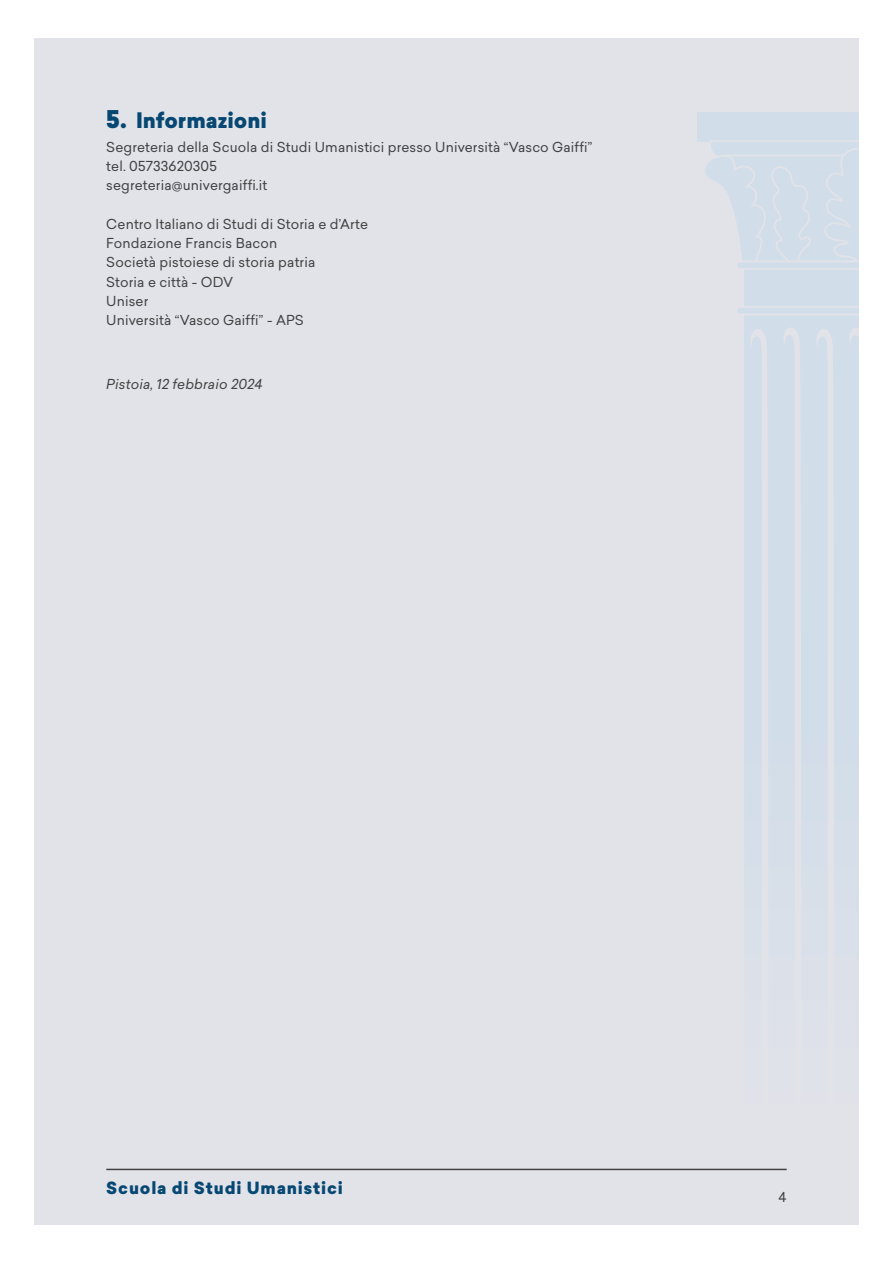
<style>
.page{position:relative;width:893px;height:1263px;background:#fff}
.page>*{position:absolute;margin:0;border:0;box-sizing:border-box;transform-origin:0 0}
.t1{font:900 21px "Sailec";color:#074873}
.t2{font:900 16.5px "Sailec";letter-spacing:.05em;color:#074873}
.t3{font:13.5px/19.2px "Sailec";letter-spacing:.01em;color:#414042}
.t4{font:italic 13.5px "Sailec";letter-spacing:.01em;color:#414042}
.s1{font-size:24px}
</style>
<div class="page">
<div style="left:34px;top:38px;width:825px;height:1187px;background:#e2e3e9"></div>
<hr style="left:106px;top:1169px;width:681px;height:1px;background:#414042">
<div style="left:744px;top:293px;width:114px;height:596px;background:#d1dde9"></div>
<svg style="left:738px;top:306px;width:120px;height:9px"></svg>
<svg style="left:750px;top:329px;width:19px;height:560px"></svg>
<svg style="left:783px;top:327px;width:18px;height:562px"></svg>
<svg style="left:815px;top:329px;width:19px;height:560px"></svg>
<div style="left:848px;top:327px;width:10px;height:562px;background:#d1dde9"></div>
<svg style="left:697px;top:112px;width:161px;height:181px"></svg>
<h1 class="t1" style="left:106px;top:105px;width:162px"><span class="s1">5.</span> Informazioni</h1>
<p class="t3" style="left:106px;top:137px;width:488px">Segreteria della Scuola di Studi Umanistici presso Università “Vasco Gaiffi” tel. 05733620305<br>segreteria@univergaiffi.it</p>
<p class="t3" style="left:106px;top:214px;width:263px">Centro Italiano di Studi di Storia e d’Arte<br>Fondazione Francis Bacon<br>Società pistoiese di storia patria<br>Storia e città - ODV<br>Uniser<br>Università “Vasco Gaiffi” - APS</p>
<p class="t4" style="left:106px;top:375px;width:158px">Pistoia, 12 febbraio 2024</p>
<p class="t2" style="left:106px;top:1176px;width:238px">Scuola di Studi Umanistici</p>
<p class="t3" style="left:779px;top:1187px;width:10px">4</p>
</div>
